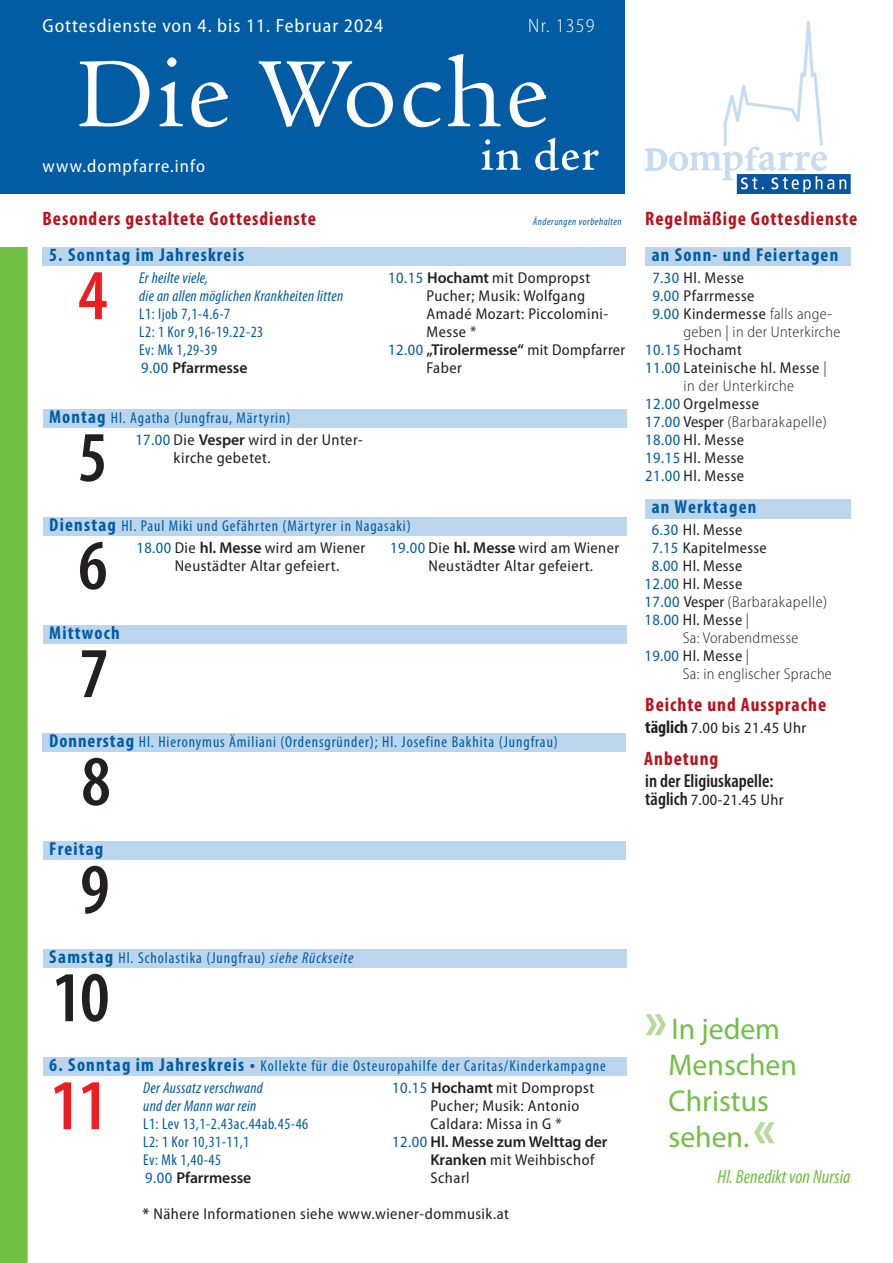
<style>
.page{position:relative;width:893px;height:1263px;background:#fff}
.page>*{position:absolute;margin:0;border:0;box-sizing:border-box;transform-origin:0 0}
.t1{font:600 condensed 72px "Myriad Pro";color:#231f20}
.t2{font:600 condensed 72px "Myriad Pro";color:#ee1d23}
.t3{font:30px/36px "Myriad Pro";color:#71bf44}
.t4{font:700 condensed 19.5px "Myriad Pro";letter-spacing:.05em;color:#bb1018}
.t5{font:italic condensed 19.5px "Myriad Pro";color:#71bf44}
.t6{font:300 semi-condensed 19.5px "Myriad Pro";letter-spacing:.06em;color:#fff}
.t7{font:semi-condensed 19.2px "Myriad Pro";letter-spacing:.05em;color:#fff}
.t8{font:700 condensed 18.75px "Myriad Pro";letter-spacing:.065em;color:#015ca3}
.t9{font:600 condensed 18.75px "Myriad Pro";color:#231f20}
.t10{font:semi-condensed 18px "Myriad Pro";letter-spacing:.06em;color:#fff}
.t11{font:semi-condensed 15.75px/18px "Myriad Pro";letter-spacing:.03em;color:#231f20}
.t12{font:condensed 15.75px/21.8px "Myriad Pro";letter-spacing:.06em;color:#015ca3}
.t13{font:condensed 15.75px/18px "Myriad Pro";letter-spacing:.03em;color:#015ca3}
.t14{font:300 semi-condensed 15.75px "Myriad Pro";letter-spacing:.02em;color:#231f20}
.t15{font:italic condensed 15.75px/18px "Myriad Pro";letter-spacing:.02em;color:#015ca3}
.t16{font:600 15.75px "Myriad Pro";letter-spacing:-.005em;color:#231f20}
.s1{font-weight:400;font-style:italic;font-size:10.5px;color:#015ca3}
.s2{font-stretch:semi-condensed}
.s3{font-weight:600;font-stretch:normal;color:#231f20}
.s4{font-weight:700;font-size:18.75px}
.s5{color:#015ca3}
.s6{font-weight:600;font-stretch:normal}
.s7{font-weight:400;font-stretch:semi-condensed;color:#015ca3}
.s8{font-weight:400;font-stretch:semi-condensed}
.s9{font-stretch:semi-condensed;color:#231f20}
.s10{font-style:italic}
.s11{font-weight:300}
.s12{font-weight:400;color:#015ca3}
.s13{font-weight:400}
.s14{font-weight:600;font-stretch:condensed;font-size:18.75px}
.s15{font-weight:700;font-stretch:condensed;font-size:18px}
.s16{font-weight:700;font-stretch:condensed;font-size:57px;color:#b6da9b}
</style>
<div class="page">
<div style="left:0;top:0;width:624px;height:193px;background:#015ca3"></div>
<img style="left:644px;top:21px;width:206px;height:172px">
<svg style="left:79px;top:54px;width:467px;height:73px"></svg>
<svg style="left:482px;top:138px;width:117px;height:33px"></svg>
<div style="left:43px;top:949px;width:583px;height:19px;background:#bbd5ed"></div>
<div style="left:43px;top:247px;width:583px;height:18px;background:#bbd5ed"></div>
<div style="left:43px;top:517px;width:583px;height:18px;background:#bbd5ed"></div>
<div style="left:43px;top:625px;width:583px;height:18px;background:#bbd5ed"></div>
<div style="left:43px;top:409px;width:583px;height:18px;background:#bbd5ed"></div>
<div style="left:43px;top:733px;width:583px;height:18px;background:#bbd5ed"></div>
<div style="left:43px;top:1057px;width:583px;height:18px;background:#bbd5ed"></div>
<div style="left:0;top:247px;width:28px;height:1016px;background:#71bf44"></div>
<div style="left:43px;top:841px;width:583px;height:18px;background:#bbd5ed"></div>
<div style="left:645px;top:247px;width:205px;height:18px;background:#bbd5ed"></div>
<div style="left:645px;top:499px;width:205px;height:19px;background:#bbd5ed"></div>
<p class="t7" style="left:43px;top:13px;width:342px">Gottesdienste von 4. bis 11. Februar 2024</p>
<p class="t6" style="left:528px;top:13px;width:68px">Nr. 1359</p>
<p class="t10" style="left:43px;top:155px;width:164px">www.dompfarre.info</p>
<p class="t4" style="left:43px;top:207px;width:275px">Besonders gestaltete Gottesdienste</p>
<p class="t4" style="left:533px;top:207px;width:326px"><span class="s1">Änderungen vorbehalten</span> Regelmäßige Gottesdienste</p>
<p class="t8" style="left:49px;top:243px;width:197px">5. Sonntag im Jahreskreis</p>
<h1 class="t2" style="left:78px;top:251px;width:31px">4</h1>
<p class="t15" style="left:139px;top:269px;width:205px">Er heilte viele,<br>die an allen möglichen Krankheiten litten</p>
<p class="t13" style="left:139px;top:305px;width:126px">L1: Ijob 7,1-4.6-7<br>L2: 1 Kor 9,16-19.22-23<br>Ev: Mk 1,29-39<br><span class="s2">9.00</span> <span class="s3">Pfarrmesse</span></p>
<p class="t12" style="left:49px;top:407px;width:243px"><span class="s4">Montag</span> Hl. Agatha (Jungfrau, Märtyrin)</p>
<h1 class="t1" style="left:78px;top:413px;width:31px">5</h1>
<p class="t11" style="left:174px;top:431px;width:191px;text-indent:-38px"><span class="s5">17.00</span> Die <span class="s6">Vesper</span> wird in der Unter&shy;kirche gebetet.</p>
<p class="t11" style="left:388px;top:269px;width:204px"><span class="s5">10.15</span> <span class="s6">Hochamt</span> mit Dompropst</p>
<p class="t11" style="left:426px;top:287px;width:160px">Pucher; Musik: Wolfgang</p>
<p class="t11" style="left:426px;top:305px;width:183px">Amadé Mozart: Piccolomini-</p>
<p class="t11" style="left:426px;top:323px;width:51px">Messe *</p>
<p class="t16" style="left:388px;top:340px;width:239px"><span class="s7">12.00</span> „Tirolermesse“ <span class="s8">mit Dompfarrer</span></p>
<p class="t11" style="left:426px;top:359px;width:37px">Faber</p>
<p class="t12" style="left:136px;top:515px;width:276px;text-indent:-87px"><span class="s4">Dienstag</span> Hl. Paul Miki und Gefährten (Märtyrer in Nagasaki)<br><span class="s2">18.00</span> <span class="s9">Die</span> <span class="s3">hl. Messe</span> <span class="s9">wird am Wiener</span></p>
<p class="t11" style="left:175px;top:557px;width:166px">Neustädter Altar gefeiert.</p>
<h1 class="t1" style="left:78px;top:521px;width:31px">6</h1>
<p class="t11" style="left:429px;top:539px;width:192px;text-indent:-38px"><span class="s5">19.00</span> Die <span class="s6">hl. Messe</span> wird am Wiener<br>Neustädter Altar gefeiert.</p>
<p class="t8" style="left:49px;top:621px;width:72px">Mittwoch</p>
<h1 class="t1" style="left:79px;top:629px;width:31px">7</h1>
<p class="t12" style="left:49px;top:731px;width:510px"><span class="s4">Donnerstag</span> Hl. Hieronymus Ämiliani (Ordensgründer); Hl. Josefine Bakhita (Jungfrau)</p>
<h1 class="t1" style="left:81px;top:737px;width:31px">8</h1>
<p class="t8" style="left:49px;top:837px;width:56px">Freitag</p>
<h1 class="t1" style="left:80px;top:845px;width:31px">9</h1>
<p class="t12" style="left:49px;top:947px;width:306px"><span class="s4">Samstag</span> Hl. Scholastika (Jungfrau) <span class="s10">siehe Rückseite</span></p>
<h1 class="t1" style="left:52px;top:953px;width:59px">10</h1>
<p class="t12" style="left:143px;top:1055px;width:464px;text-indent:-94px"><span class="s4">6. Sonntag im Jahreskreis •</span> Kollekte für die Osteuropahilfe der Caritas/Kinderkampagne<br><span class="s10">Der Aussatz verschwand</span></p>
<p class="t15" style="left:143px;top:1097px;width:115px">und der Mann war rein</p>
<p class="t13" style="left:143px;top:1115px;width:167px">L1: Lev 13,1-2.43ac.44ab.45-46<br>L2: 1 Kor 10,31-11,1<br>Ev: Mk 1,40-45<br><span class="s2">9.00</span> <span class="s3">Pfarrmesse</span></p>
<p class="t11" style="left:392px;top:1079px;width:204px"><span class="s5">10.15</span> <span class="s6">Hochamt</span> mit Dompropst</p>
<p class="t11" style="left:430px;top:1097px;width:150px">Pucher; Musik: Antonio</p>
<p class="t11" style="left:430px;top:1115px;width:133px">Caldara: Missa in G *</p>
<p class="t16" style="left:392px;top:1132px;width:217px"><span class="s7">12.00</span> Hl. Messe zum Welttag der</p>
<p class="t11" style="left:430px;top:1151px;width:165px"><span class="s6">Kranken</span> mit Weihbischof</p>
<p class="t11" style="left:430px;top:1169px;width:41px">Scharl</p>
<h1 class="t2" style="left:50px;top:1061px;width:59px">11</h1>
<p class="t11" style="left:142px;top:1205px;width:368px"><span class="s6">*</span> Nähere Informationen siehe www.wiener-dommusik.at</p>
<p class="t8" style="left:652px;top:243px;width:188px">an Sonn- und Feiertagen</p>
<p class="t11" style="left:652px;top:269px;width:93px"><span class="s5">7.30</span> Hl. Messe</p>
<p class="t11" style="left:652px;top:287px;width:104px"><span class="s5">9.00</span> Pfarrmesse</p>
<p class="t11" style="left:652px;top:305px;width:181px"><span class="s5">9.00</span> Kindermesse <span class="s11">falls ange-</span></p>
<p class="t14" style="left:684px;top:322px;width:158px">geben | in der Unterkirche</p>
<p class="t11" style="left:645px;top:341px;width:98px"><span class="s5">10.15</span> Hochamt</p>
<p class="t11" style="left:645px;top:359px;width:183px"><span class="s5">11.00</span> Lateinische hl. Messe <span class="s11">|</span></p>
<p class="t14" style="left:684px;top:376px;width:112px">in der Unterkirche</p>
<p class="t11" style="left:645px;top:395px;width:115px"><span class="s5">12.00</span> Orgelmesse</p>
<p class="t14" style="left:645px;top:412px;width:183px"><span class="s12">17.00</span> <span class="s13">Vesper</span> (Barbarakapelle)</p>
<p class="t11" style="left:645px;top:431px;width:100px"><span class="s5">18.00</span> Hl. Messe</p>
<p class="t11" style="left:645px;top:449px;width:100px"><span class="s5">19.15</span> Hl. Messe</p>
<p class="t11" style="left:645px;top:467px;width:100px"><span class="s5">21.00</span> Hl. Messe</p>
<p class="t8" style="left:652px;top:495px;width:106px">an Werktagen</p>
<p class="t11" style="left:652px;top:521px;width:92px"><span class="s5">6.30</span> Hl. Messe</p>
<p class="t11" style="left:652px;top:539px;width:116px"><span class="s5">7.15</span> Kapitelmesse</p>
<p class="t11" style="left:652px;top:557px;width:92px"><span class="s5">8.00</span> Hl. Messe</p>
<p class="t11" style="left:645px;top:575px;width:99px"><span class="s5">12.00</span> Hl. Messe</p>
<p class="t14" style="left:645px;top:592px;width:184px"><span class="s12">17.00</span> <span class="s13">Vesper</span> (Barbarakapelle)</p>
<p class="t11" style="left:645px;top:611px;width:106px"><span class="s5">18.00</span> Hl. Messe <span class="s11">|</span></p>
<p class="t14" style="left:683px;top:628px;width:117px">Sa: Vorabendmesse</p>
<p class="t11" style="left:645px;top:647px;width:106px"><span class="s5">19.00</span> Hl. Messe <span class="s11">|</span></p>
<p class="t14" style="left:683px;top:664px;width:150px">Sa: in englischer Sprache</p>
<p class="t4" style="left:645px;top:693px;width:182px">Beichte und Aussprache</p>
<p class="t4" style="left:644px;top:747px;width:76px">Anbetung</p>
<p class="t9" style="left:645px;top:769px;width:130px">in der Eligiuskapelle:</p>
<p class="t11" style="left:645px;top:791px;width:140px"><span class="s14">täglich</span> 7.00-21.45 Uhr</p>
<p class="t11" style="left:645px;top:719px;width:162px"><span class="s15">täglich</span> 7.00 bis 21.45 Uhr</p>
<h2 class="t3" style="left:669px;top:1011px;width:130px;text-indent:-23px"><span class="s16">»</span>In jedem<br>Menschen<br>Christus sehen.<span class="s16">«</span></h2>
<p class="t5" style="left:718px;top:1165px;width:134px">Hl. Benedikt von Nursia</p>
</div>
